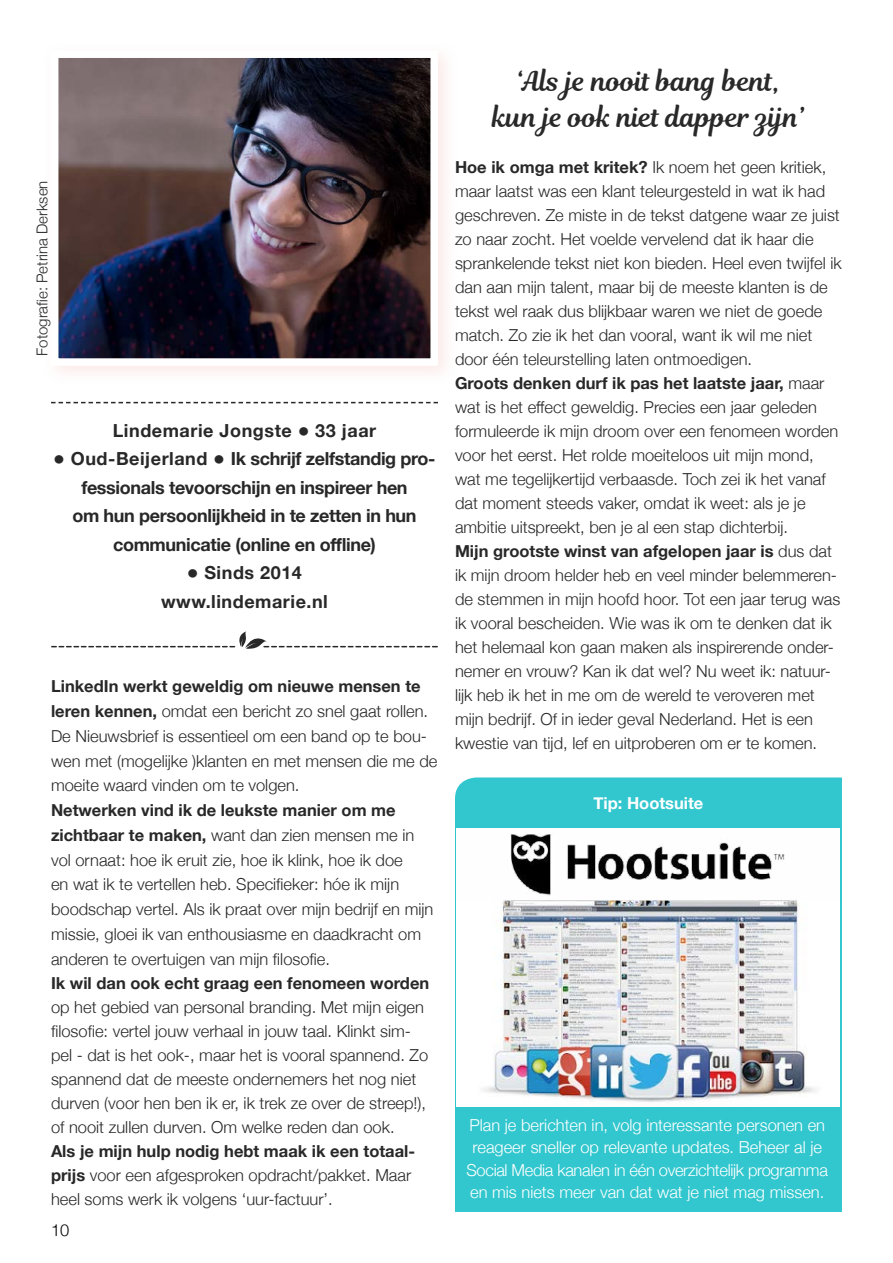
<style>
.page{position:relative;width:893px;height:1263px;background:#fff}
.page>*{position:absolute;margin:0;border:0;box-sizing:border-box;transform-origin:0 0}
.t1{font:27px/36px "Magnolia Script";color:#282829;text-align:center}
.t2{font:700 18px "Helvetica Neue";letter-spacing:-.02em;color:#282829}
.t3{font:700 18px "Helvetica Neue";letter-spacing:.03em;color:#282829}
.t4{font:300 16.5px/24px "Helvetica Neue";color:#282829}
.t5{font:300 16.5px/22.5px "Helvetica Neue";color:#fff;text-align:center}
.t6{font:700 16.5px "Helvetica Neue";color:#282829}
.t7{font:700 16.5px "Helvetica Neue";color:#fff}
.t8{font:300 16.5px "Helvetica Neue";color:#000}
.t9{font:300 15px "Helvetica Neue";color:#282829}
.s1{font-weight:700}
</style>
<div class="page">
<img style="left:58px;top:58px;width:384px;height:312px">
<svg style="left:51px;top:402px;width:387px;height:1px"></svg>
<svg style="left:52px;top:631px;width:385px;height:18px"></svg>
<div style="left:455px;top:777px;width:387px;height:435px;background:#32c7ce"></div>
<div style="left:457px;top:890px;width:383px;height:217px;background:#fff"></div>
<img style="left:482px;top:900px;width:334px;height:202px">
<img style="left:457px;top:828px;width:383px;height:68px">
<p class="t9" style="left:30px;top:356px;width:177px;rotate:-90deg">Fotografie: Petrina Derksen</p>
<p class="t3" style="left:113px;top:416px;width:181px">Lindemarie Jongste</p>
<p class="t2" style="left:315px;top:416px;width:62px">33 jaar</p>
<p class="t3" style="left:71px;top:445px;width:138px">Oud-Beijerland</p>
<p class="t2" style="left:231px;top:445px;width:206px">Ik schrijf zelfstandig pro-</p>
<p class="t2" style="left:81px;top:473px;width:328px">fessionals tevoorschijn en inspireer hen</p>
<p class="t2" style="left:72px;top:502px;width:346px">om hun persoonlijkheid in te zetten in hun</p>
<p class="t2" style="left:113px;top:530px;width:264px">communicatie (online en offline)</p>
<p class="t3" style="left:204px;top:559px;width:99px">Sinds 2014</p>
<p class="t3" style="left:161px;top:587px;width:168px">www.lindemarie.nl</p>
<p class="t4" style="left:51px;top:673px;width:388px;line-height:24.8px"><span class="s1">LinkedIn werkt geweldig om nieuwe mensen te leren kennen,</span> omdat een bericht zo snel gaat rollen.<br>De Nieuwsbrief is essentieel om een band op te bou&shy;wen met (mogelijke )klanten en met mensen die me de moeite waard vinden om te volgen.</p>
<p class="t4" style="left:51px;top:796px;width:384px;line-height:24.8px"><span class="s1">Netwerken vind ik de leukste manier om me zichtbaar te maken,</span> want dan zien mensen me in vol ornaat: hoe ik eruit zie, hoe ik klink, hoe ik doe<br>en wat ik te vertellen heb. Specifieker: hóe ik mijn boodschap vertel. Als ik praat over mijn bedrijf en mijn missie, gloei ik van enthousiasme en daadkracht om anderen te overtuigen van mijn filosofie.</p>
<p class="t6" style="left:51px;top:970px;width:380px">Ik wil dan ook echt graag een fenomeen worden</p>
<p class="t4" style="left:51px;top:993px;width:379px">op het gebied van personal branding. Met mijn eigen filosofie: vertel jouw verhaal in jouw taal. Klinkt sim&shy;pel - dat is het ook-, maar het is vooral spannend. Zo spannend dat de meeste ondernemers het nog niet durven (voor hen ben ik er, ik trek ze over de streep!), of nooit zullen durven. Om welke reden dan ook.</p>
<p class="t4" style="left:51px;top:1137px;width:366px"><span class="s1">Als je mijn hulp nodig hebt maak ik een totaal&shy;prijs</span> voor een afgesproken opdracht/pakket. Maar heel soms werk ik volgens ‘uur-factuur’.</p>
<p class="t8" style="left:51px;top:1217px;width:20px">10</p>
<h1 class="t1" style="left:493px;top:63px;width:313px">‘Als je nooit bang bent, kun je ook niet dapper zijn’</h1>
<p class="t4" style="left:455px;top:154px;width:388px"><span class="s1">Hoe ik omga met kritek?</span> Ik noem het geen kritiek, maar laatst was een klant teleurgesteld in wat ik had geschreven. Ze miste in de tekst datgene waar ze juist zo naar zocht. Het voelde vervelend dat ik haar die sprankelende tekst niet kon bieden. Heel even twijfel ik dan aan mijn talent, maar bij de meeste klanten is de tekst wel raak dus blijkbaar waren we niet de goede match. Zo zie ik het dan vooral, want ik wil me niet door één teleurstelling laten ontmoedigen.<br><span class="s1">Groots denken durf ik pas het laatste jaar,</span> maar wat is het effect geweldig. Precies een jaar geleden formuleerde ik mijn droom over een fenomeen worden voor het eerst. Het rolde moeiteloos uit mijn mond, wat me tegelijkertijd verbaasde. Toch zei ik het vanaf dat moment steeds vaker, omdat ik weet: als je je ambitie uitspreekt, ben je al een stap dichterbij.<br><span class="s1">Mijn grootste winst van afgelopen jaar is</span> dus dat ik mijn droom helder heb en veel minder belemmeren&shy;de stemmen in mijn hoofd hoor. Tot een jaar terug was ik vooral bescheiden. Wie was ik om te denken dat ik het helemaal kon gaan maken als inspirerende onder&shy;nemer en vrouw? Kan ik dat wel? Nu weet ik: natuur&shy;lijk heb ik het in me om de wereld te veroveren met mijn bedrijf. Of in ieder geval Nederland. Het is een kwestie van tijd, lef en uitproberen om er te komen.</p>
<p class="t7" style="left:593px;top:790px;width:111px">Tip: Hootsuite</p>
<p class="t5" style="left:467px;top:1112px;width:363px">Plan je berichten in, volg interessante personen en reageer sneller op relevante updates. Beheer al je Social Media kanalen in één overzichtelijk programma en mis niets meer van dat wat je niet mag missen.</p>
</div>
